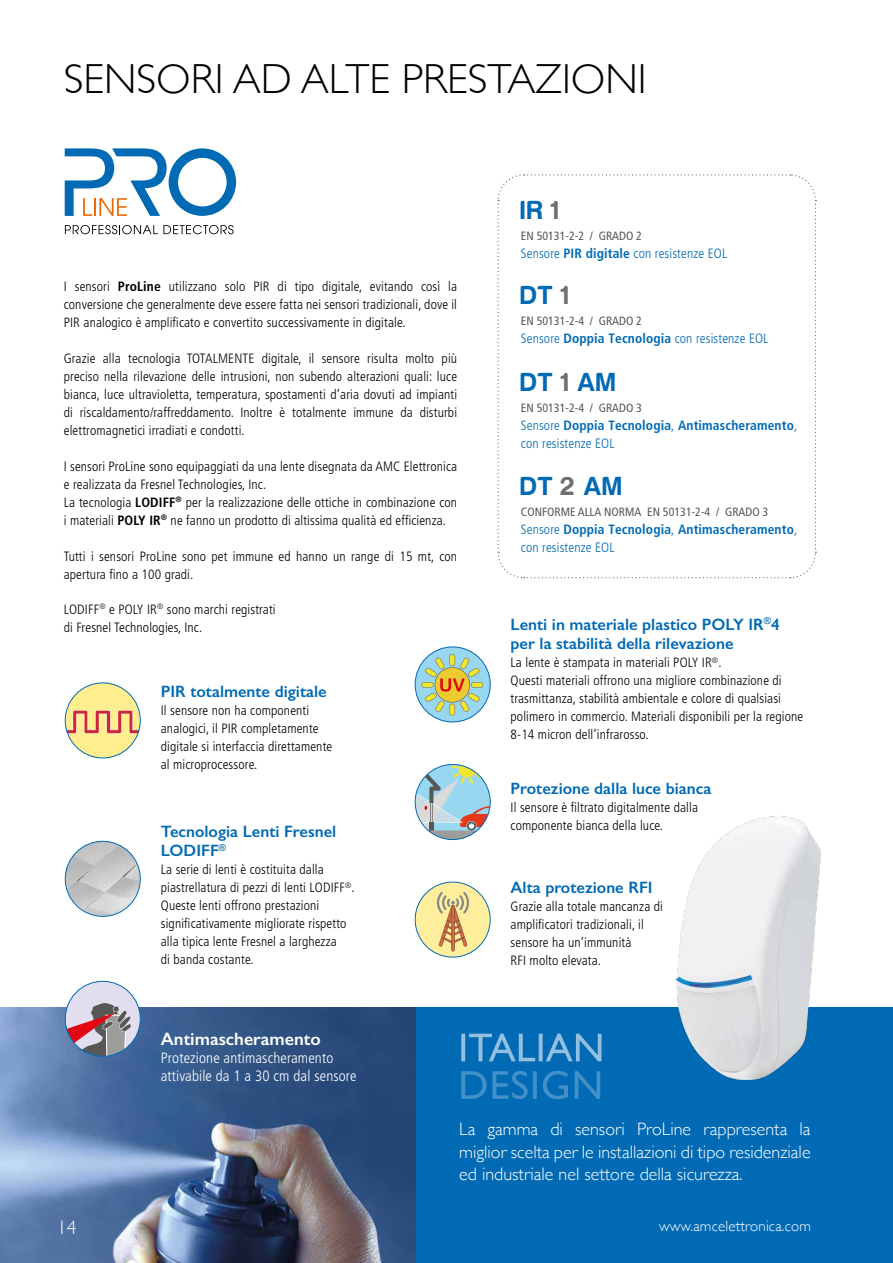
<style>
.page{position:relative;width:893px;height:1263px;background:#fff}
.page>*{position:absolute;margin:0;border:0;box-sizing:border-box;transform-origin:0 0}
.t1{font:300 42px "Gill Sans";color:#000}
.t2{font:27px "Harabara";letter-spacing:.03em;color:#006ab4}
.t3{font:300 19.5px "Gill Sans";color:#fff}
.t4{font:300 18px/22.5px "Gill Sans";color:#fff;text-align:justify}
.t5{font:600 18px "Gill Sans";color:#fff}
.t6{font:600 16.5px/19.5px "Gill Sans";color:#006ab4}
.t7{font:300 condensed 15px/18px "Frutiger LT Std";letter-spacing:.01em;color:#fff}
.t8{font:300 15px "Gill Sans";letter-spacing:.01em;color:#fff}
.t9{font:300 condensed 13.5px/18px "Frutiger LT Std";letter-spacing:.01em;color:#000}
.t10{font:700 condensed 13.5px/18px "Frutiger LT Std";letter-spacing:.01em;color:#006ab4}
.t11{font:300 condensed 13.5px "Frutiger LT Std";letter-spacing:.01em;color:#006ab4}
.t12{font:condensed 12px "Frutiger LT Std";color:#575756}
.s1{font-weight:700}
.s2{color:#706f6f}
.s3{font-weight:300}
</style>
<div class="page">
<svg style="left:497px;top:174px;width:320px;height:405px"></svg>
<img style="left:0;top:1008px;width:417px;height:255px">
<svg style="left:65px;top:225px;width:169px;height:9px"></svg>
<svg style="left:65px;top:148px;width:171px;height:68px"></svg>
<div style="left:417px;top:1008px;width:476px;height:255px;background:#006ab4"></div>
<div style="left:415px;top:647px;width:75px;height:75px;background:#99d6f0;border-radius:38px"></div>
<svg style="left:422px;top:654px;width:61px;height:62px"></svg>
<div style="left:415px;top:646px;width:76px;height:76px;border:1px solid #006ab4;border-radius:50%"></div>
<img style="left:65px;top:841px;width:75px;height:75px;border-radius:38px">
<div style="left:65px;top:841px;width:76px;height:76px;border:1px solid #006ab4;border-radius:50%"></div>
<svg style="left:415px;top:764px;width:75px;height:75px"></svg>
<div style="left:415px;top:764px;width:76px;height:76px;border:1px solid #006ab4;border-radius:50%"></div>
<div style="left:415px;top:882px;width:75px;height:75px;background:#ffef9c;border-radius:38px"></div>
<svg style="left:437px;top:892px;width:32px;height:59px"></svg>
<div style="left:415px;top:882px;width:76px;height:75px;border:1px solid #006ab4;border-radius:50%"></div>
<div style="left:65px;top:683px;width:75px;height:75px;background:#ffee90;border-radius:38px"></div>
<svg style="left:65px;top:710px;width:75px;height:24px"></svg>
<div style="left:65px;top:682px;width:76px;height:76px;border:1px solid #006ab4;border-radius:50%"></div>
<img style="left:662px;top:816px;width:189px;height:264px">
<svg style="left:461px;top:1071px;width:139px;height:28px"></svg>
<svg style="left:461px;top:1033px;width:140px;height:28px"></svg>
<div style="left:65px;top:981px;width:75px;height:75px;background:#e2def0;border-radius:38px"></div>
<svg style="left:65px;top:1003px;width:66px;height:53px"></svg>
<div style="left:65px;top:981px;width:76px;height:76px;border:1px solid #006ab4;border-radius:50%"></div>
<h1 class="t1" style="left:64px;top:46px;width:584px">SENSORI AD ALTE PRESTAZIONI</h1>
<p class="t9" style="left:64px;top:277px;width:395px;text-align:justify">I sensori <span class="s1">ProLine</span> utilizzano solo PIR di tipo digitale, evitando così la conversione che generalmente deve essere fatta nei sensori tradizionali, dove il PIR analogico è amplificato e convertito successivamente in digitale.</p>
<p class="t9" style="left:64px;top:349px;width:395px;text-align:justify">Grazie alla tecnologia TOTALMENTE digitale, il sensore risulta molto più preciso nella rilevazione delle intrusioni, non subendo alterazioni quali: luce bianca, luce ultravioletta, temperatura, spostamenti d’aria dovuti ad impianti di riscaldamento/raffreddamento. Inoltre è totalmente immune da disturbi elettromagnetici irradiati e condotti.</p>
<p class="t9" style="left:64px;top:457px;width:395px">I sensori ProLine sono equipaggiati da una lente disegnata da AMC Elettronica e realizzata da Fresnel Technologies, Inc.<br>La tecnologia <span class="s1">LODIFF</span><sup>®</sup> per la realizzazione delle ottiche in combinazione con i materiali <span class="s1">POLY IR</span><sup>®</sup> ne fanno un prodotto di altissima qualità ed efficienza.</p>
<p class="t9" style="left:64px;top:547px;width:395px">Tutti i sensori ProLine sono pet immune ed hanno un range di 15 mt, con apertura fino a 100 gradi.</p>
<p class="t9" style="left:64px;top:600px;width:213px">LODIFF<sup>®</sup> e POLY IR<sup>®</sup> sono marchi registrati di Fresnel Technologies, Inc.</p>
<p class="t6" style="left:161px;top:681px;width:167px">PIR totalmente digitale</p>
<p class="t9" style="left:161px;top:701px;width:173px">Il sensore non ha componenti analogici, il PIR completamente digitale si interfaccia direttamente al microprocessore.</p>
<p class="t6" style="left:161px;top:821px;width:177px">Tecnologia Lenti Fresnel<br>LODIFF<sup>®</sup></p>
<p class="t9" style="left:161px;top:861px;width:195px">La serie di lenti è costituita dalla piastrellatura di pezzi di lenti LODIFF<sup>®</sup>.<br>Queste lenti offrono prestazioni significativamente migliorate rispetto alla tipica lente Fresnel a larghezza<br>di banda costante.</p>
<h3 class="t5" style="left:161px;top:1028px;width:161px">Antimascheramento</h3>
<p class="t7" style="left:161px;top:1049px;width:197px">Protezione antimascheramento attivabile da 1 a 30 cm dal sensore</p>
<h2 class="t2" style="left:521px;top:196px;width:39px">IR <span class="s2">1</span></h2>
<p class="t12" style="left:521px;top:228px;width:123px">EN 50131-2-2 / GRADO 2</p>
<p class="t11" style="left:521px;top:245px;width:208px">Sensore <span class="s1">PIR digitale</span> con resistenze EOL</p>
<h2 class="t2" style="left:521px;top:281px;width:49px">DT <span class="s2">1</span></h2>
<p class="t12" style="left:521px;top:313px;width:123px">EN 50131-2-4 / GRADO 2</p>
<p class="t11" style="left:521px;top:330px;width:249px">Sensore <span class="s1">Doppia Tecnologia</span> con resistenze EOL</p>
<h2 class="t2" style="left:521px;top:368px;width:96px">DT <span class="s2">1</span> AM</h2>
<p class="t12" style="left:521px;top:401px;width:123px">EN 50131-2-4 / GRADO 3</p>
<p class="t10" style="left:521px;top:416px;width:278px"><span class="s3">Sensore</span> Doppia Tecnologia<span class="s3">,</span> Antimascheramento<span class="s3">, con resistenze EOL</span></p>
<h2 class="t2" style="left:521px;top:472px;width:103px">DT <span class="s2">2</span> AM</h2>
<p class="t12" style="left:521px;top:505px;width:249px">CONFORME ALLA NORMA EN 50131-2-4 / GRADO 3</p>
<p class="t10" style="left:521px;top:520px;width:278px"><span class="s3">Sensore</span> Doppia Tecnologia<span class="s3">,</span> Antimascheramento<span class="s3">, con resistenze EOL</span></p>
<p class="t6" style="left:511px;top:614px;width:271px">Lenti in materiale plastico POLY IR<sup>®</sup>4 per la stabilità della rilevazione</p>
<p class="t9" style="left:511px;top:654px;width:294px">La lente è stampata in materiali POLY IR<sup>®</sup>.<br>Questi materiali offrono una migliore combinazione di trasmittanza, stabilità ambientale e colore di qualsiasi polimero in commercio. Materiali disponibili per la regione 8-14 micron dell’infrarosso.</p>
<p class="t6" style="left:511px;top:779px;width:202px">Protezione dalla luce bianca</p>
<p class="t9" style="left:511px;top:799px;width:189px">Il sensore è filtrato digitalmente dalla componente bianca della luce.</p>
<p class="t6" style="left:511px;top:877px;width:144px">Alta protezione RFI</p>
<p class="t9" style="left:511px;top:897px;width:154px">Grazie alla totale mancanza di amplificatori tradizionali, il sensore ha un’immunità<br>RFI molto elevata.</p>
<h3 class="t3" style="left:57px;top:1212px;width:21px">14</h3>
<h3 class="t4" style="left:459px;top:1117px;width:353px">La gamma di sensori ProLine rappresenta la miglior scelta per le installazioni di tipo residenziale ed industriale nel settore della sicurezza.</h3>
<p class="t8" style="left:659px;top:1214px;width:153px">www.amcelettronica.com</p>
</div>
